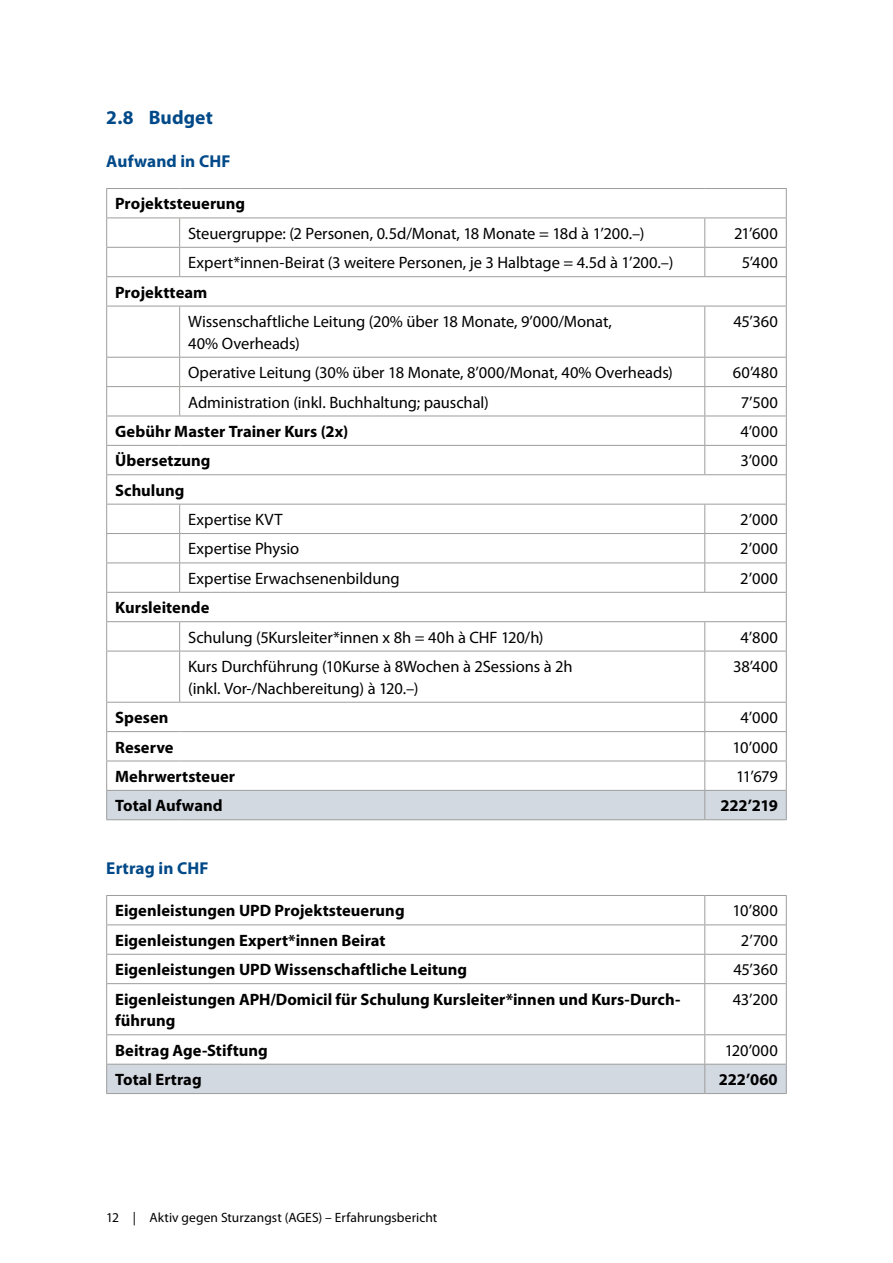
<style>
.page{position:relative;width:893px;height:1263px;background:#fff}
.page>*{position:absolute;margin:0;border:0;box-sizing:border-box;transform-origin:0 0}
.t1{font:700 19.5px "Myriad Pro";letter-spacing:.005em;color:#004988}
.t2{font:700 17.25px "Myriad Pro";letter-spacing:.005em;color:#004988}
.t3{font:16.5px/21.8px "Myriad Pro";letter-spacing:-.005em;color:#000}
.t4{font:700 16.5px/21.8px "Myriad Pro";color:#000}
.t5{font:13.5px "Myriad Pro";letter-spacing:.005em;color:#000}
</style>
<div class="page">
<hr style="left:106px;top:188px;width:74px;height:1px;background:#9d9d9c">
<hr style="left:180px;top:188px;width:525px;height:1px;background:#9d9d9c">
<hr style="left:705px;top:188px;width:82px;height:1px;background:#9d9d9c">
<hr style="left:106px;top:218px;width:74px;height:1px;background:#9d9d9c">
<hr style="left:180px;top:218px;width:525px;height:1px;background:#9d9d9c">
<hr style="left:705px;top:218px;width:82px;height:1px;background:#9d9d9c">
<hr style="left:106px;top:247px;width:74px;height:1px;background:#9d9d9c">
<hr style="left:180px;top:247px;width:525px;height:1px;background:#9d9d9c">
<svg style="left:179px;top:218px;width:1px;height:58px"></svg>
<hr style="left:705px;top:247px;width:82px;height:1px;background:#9d9d9c">
<svg style="left:704px;top:218px;width:1px;height:58px"></svg>
<hr style="left:106px;top:276px;width:74px;height:1px;background:#9d9d9c">
<svg style="left:106px;top:189px;width:1px;height:117px"></svg>
<hr style="left:180px;top:276px;width:525px;height:1px;background:#9d9d9c">
<hr style="left:705px;top:276px;width:82px;height:1px;background:#9d9d9c">
<svg style="left:786px;top:189px;width:1px;height:117px"></svg>
<hr style="left:106px;top:306px;width:74px;height:1px;background:#9d9d9c">
<hr style="left:106px;top:306px;width:1px;height:51px;background:#9d9d9c">
<hr style="left:180px;top:306px;width:525px;height:1px;background:#9d9d9c">
<hr style="left:179px;top:306px;width:1px;height:51px;background:#9d9d9c">
<hr style="left:705px;top:306px;width:82px;height:1px;background:#9d9d9c">
<hr style="left:704px;top:306px;width:1px;height:51px;background:#9d9d9c">
<hr style="left:786px;top:306px;width:1px;height:51px;background:#9d9d9c">
<hr style="left:106px;top:357px;width:74px;height:1px;background:#9d9d9c">
<hr style="left:180px;top:357px;width:525px;height:1px;background:#9d9d9c">
<hr style="left:705px;top:357px;width:82px;height:1px;background:#9d9d9c">
<hr style="left:106px;top:386px;width:74px;height:1px;background:#9d9d9c">
<hr style="left:180px;top:386px;width:525px;height:1px;background:#9d9d9c">
<svg style="left:179px;top:358px;width:1px;height:58px"></svg>
<hr style="left:705px;top:386px;width:82px;height:1px;background:#9d9d9c">
<hr style="left:106px;top:416px;width:74px;height:1px;background:#9d9d9c">
<hr style="left:180px;top:416px;width:525px;height:1px;background:#9d9d9c">
<hr style="left:705px;top:416px;width:82px;height:1px;background:#9d9d9c">
<hr style="left:106px;top:445px;width:74px;height:1px;background:#9d9d9c">
<hr style="left:180px;top:445px;width:525px;height:1px;background:#9d9d9c">
<hr style="left:705px;top:445px;width:82px;height:1px;background:#9d9d9c">
<svg style="left:704px;top:358px;width:1px;height:116px"></svg>
<hr style="left:106px;top:474px;width:74px;height:1px;background:#9d9d9c">
<hr style="left:180px;top:474px;width:525px;height:1px;background:#9d9d9c">
<hr style="left:705px;top:474px;width:82px;height:1px;background:#9d9d9c">
<hr style="left:106px;top:504px;width:74px;height:1px;background:#9d9d9c">
<hr style="left:180px;top:504px;width:525px;height:1px;background:#9d9d9c">
<hr style="left:705px;top:504px;width:82px;height:1px;background:#9d9d9c">
<hr style="left:106px;top:533px;width:74px;height:1px;background:#9d9d9c">
<hr style="left:180px;top:533px;width:525px;height:1px;background:#9d9d9c">
<hr style="left:705px;top:533px;width:82px;height:1px;background:#9d9d9c">
<hr style="left:106px;top:562px;width:74px;height:1px;background:#9d9d9c">
<hr style="left:180px;top:562px;width:525px;height:1px;background:#9d9d9c">
<svg style="left:179px;top:504px;width:1px;height:88px"></svg>
<hr style="left:705px;top:562px;width:82px;height:1px;background:#9d9d9c">
<svg style="left:704px;top:504px;width:1px;height:88px"></svg>
<hr style="left:106px;top:592px;width:74px;height:1px;background:#9d9d9c">
<hr style="left:180px;top:592px;width:525px;height:1px;background:#9d9d9c">
<hr style="left:705px;top:592px;width:82px;height:1px;background:#9d9d9c">
<hr style="left:106px;top:621px;width:74px;height:1px;background:#9d9d9c">
<svg style="left:106px;top:358px;width:1px;height:293px"></svg>
<hr style="left:180px;top:621px;width:525px;height:1px;background:#9d9d9c">
<svg style="left:179px;top:622px;width:1px;height:29px"></svg>
<hr style="left:705px;top:621px;width:82px;height:1px;background:#9d9d9c">
<svg style="left:704px;top:622px;width:1px;height:29px"></svg>
<svg style="left:786px;top:358px;width:1px;height:293px"></svg>
<hr style="left:106px;top:651px;width:74px;height:1px;background:#9d9d9c">
<hr style="left:106px;top:651px;width:1px;height:51px;background:#9d9d9c">
<hr style="left:180px;top:651px;width:525px;height:1px;background:#9d9d9c">
<hr style="left:179px;top:651px;width:1px;height:51px;background:#9d9d9c">
<hr style="left:705px;top:651px;width:82px;height:1px;background:#9d9d9c">
<hr style="left:704px;top:651px;width:1px;height:51px;background:#9d9d9c">
<hr style="left:786px;top:651px;width:1px;height:51px;background:#9d9d9c">
<hr style="left:106px;top:702px;width:74px;height:1px;background:#9d9d9c">
<hr style="left:180px;top:702px;width:525px;height:1px;background:#9d9d9c">
<hr style="left:705px;top:702px;width:82px;height:1px;background:#9d9d9c">
<svg style="left:106px;top:703px;width:681px;height:116px"></svg>
<hr style="left:106px;top:819px;width:74px;height:1px;background:#9d9d9c">
<hr style="left:180px;top:819px;width:525px;height:1px;background:#9d9d9c">
<hr style="left:705px;top:819px;width:82px;height:1px;background:#9d9d9c">
<hr style="left:106px;top:895px;width:599px;height:1px;background:#9d9d9c">
<hr style="left:705px;top:895px;width:82px;height:1px;background:#9d9d9c">
<hr style="left:106px;top:924px;width:599px;height:1px;background:#9d9d9c">
<hr style="left:705px;top:924px;width:82px;height:1px;background:#9d9d9c">
<hr style="left:106px;top:954px;width:599px;height:1px;background:#9d9d9c">
<svg style="left:106px;top:896px;width:1px;height:87px"></svg>
<hr style="left:705px;top:954px;width:82px;height:1px;background:#9d9d9c">
<svg style="left:704px;top:896px;width:1px;height:87px"></svg>
<svg style="left:786px;top:896px;width:1px;height:87px"></svg>
<hr style="left:106px;top:983px;width:599px;height:1px;background:#9d9d9c">
<hr style="left:106px;top:984px;width:1px;height:50px;background:#9d9d9c">
<hr style="left:705px;top:983px;width:82px;height:1px;background:#9d9d9c">
<hr style="left:704px;top:984px;width:1px;height:50px;background:#9d9d9c">
<hr style="left:786px;top:984px;width:1px;height:50px;background:#9d9d9c">
<hr style="left:106px;top:1034px;width:599px;height:1px;background:#9d9d9c">
<hr style="left:705px;top:1034px;width:82px;height:1px;background:#9d9d9c">
<svg style="left:106px;top:1035px;width:681px;height:58px"></svg>
<hr style="left:106px;top:1093px;width:599px;height:1px;background:#9d9d9c">
<hr style="left:705px;top:1093px;width:82px;height:1px;background:#9d9d9c">
<p class="t1" style="left:106px;top:104px;width:108px">2.8 Budget</p>
<p class="t2" style="left:106px;top:150px;width:126px">Aufwand in CHF</p>
<p class="t4" style="left:115px;top:192px;width:132px">Projektsteuerung</p>
<p class="t3" style="left:188px;top:222px;width:458px">Steuergruppe: (2 Personen, 0.5d/Monat, 18 Monate = 18d à 1’200.–)</p>
<p class="t3" style="left:734px;top:222px;width:45px">21’600</p>
<p class="t3" style="left:188px;top:251px;width:487px">Expert*innen-Beirat (3 weitere Personen, je 3 Halbtage = 4.5d à 1’200.–)</p>
<p class="t3" style="left:742px;top:251px;width:37px">5’400</p>
<p class="t4" style="left:115px;top:281px;width:94px">Projektteam</p>
<p class="t3" style="left:188px;top:310px;width:425px">Wissenschaftliche Leitung (20% über 18 Monate, 9’000/Monat,<br>40% Overheads)</p>
<p class="t3" style="left:733px;top:310px;width:46px">45’360</p>
<p class="t3" style="left:188px;top:361px;width:486px">Operative Leitung (30% über 18 Monate, 8’000/Monat, 40% Overheads)</p>
<p class="t3" style="left:733px;top:361px;width:46px">60’480</p>
<p class="t3" style="left:188px;top:391px;width:302px">Administration (inkl. Buchhaltung; pauschal)</p>
<p class="t3" style="left:741px;top:391px;width:39px">7’500</p>
<p class="t4" style="left:115px;top:420px;width:235px">Gebühr Master Trainer Kurs (2x)</p>
<p class="t3" style="left:740px;top:420px;width:39px">4’000</p>
<p class="t4" style="left:115px;top:449px;width:97px">Übersetzung</p>
<p class="t3" style="left:740px;top:450px;width:39px">3’000</p>
<p class="t4" style="left:115px;top:479px;width:71px">Schulung</p>
<p class="t3" style="left:188px;top:508px;width:96px">Expertise KVT</p>
<p class="t3" style="left:740px;top:508px;width:39px">2’000</p>
<p class="t3" style="left:188px;top:538px;width:113px">Expertise Physio</p>
<p class="t3" style="left:740px;top:538px;width:39px">2’000</p>
<p class="t3" style="left:188px;top:567px;width:213px">Expertise Erwachsenenbildung</p>
<p class="t3" style="left:740px;top:567px;width:39px">2’000</p>
<p class="t4" style="left:115px;top:596px;width:96px">Kursleitende</p>
<p class="t3" style="left:188px;top:626px;width:357px">Schulung (5Kursleiter*innen x 8h = 40h à CHF 120/h)</p>
<p class="t3" style="left:741px;top:626px;width:39px">4’800</p>
<p class="t3" style="left:188px;top:655px;width:386px">Kurs Durchführung (10Kurse à 8Wochen à 2Sessions à 2h (inkl. Vor-/Nachbereitung) à 120.–)</p>
<p class="t3" style="left:733px;top:655px;width:46px">38’400</p>
<p class="t4" style="left:115px;top:706px;width:55px">Spesen</p>
<p class="t3" style="left:740px;top:706px;width:39px">4’000</p>
<p class="t4" style="left:115px;top:735px;width:60px">Reserve</p>
<p class="t3" style="left:732px;top:736px;width:47px">10’000</p>
<p class="t4" style="left:115px;top:765px;width:121px">Mehrwertsteuer</p>
<p class="t3" style="left:736px;top:765px;width:43px">11’679</p>
<p class="t4" style="left:115px;top:794px;width:109px">Total Aufwand</p>
<p class="t4" style="left:721px;top:794px;width:59px">222’219</p>
<p class="t2" style="left:106px;top:857px;width:104px">Ertrag in CHF</p>
<p class="t4" style="left:115px;top:899px;width:291px">Eigenleistungen UPD Projektsteuerung</p>
<p class="t3" style="left:733px;top:900px;width:47px">10’800</p>
<p class="t4" style="left:115px;top:929px;width:272px">Eigenleistungen Expert*innen Beirat</p>
<p class="t3" style="left:741px;top:929px;width:38px">2’700</p>
<p class="t4" style="left:115px;top:958px;width:354px">Eigenleistungen UPD Wissenschaftliche Leitung</p>
<p class="t3" style="left:733px;top:958px;width:46px">45’360</p>
<p class="t4" style="left:115px;top:987px;width:567px">Eigenleistungen APH/Domicil für Schulung Kursleiter*innen und Kurs-Durch&shy;führung</p>
<p class="t3" style="left:733px;top:988px;width:46px">43’200</p>
<p class="t4" style="left:115px;top:1039px;width:154px">Beitrag Age-Stiftung</p>
<p class="t3" style="left:725px;top:1039px;width:55px">120’000</p>
<p class="t4" style="left:115px;top:1068px;width:88px">Total Ertrag</p>
<p class="t4" style="left:719px;top:1068px;width:60px">222’060</p>
<p class="t5" style="left:106px;top:1209px;width:332px">12 | Aktiv gegen Sturzangst (AGES) – Erfahrungsbericht</p>
</div>
